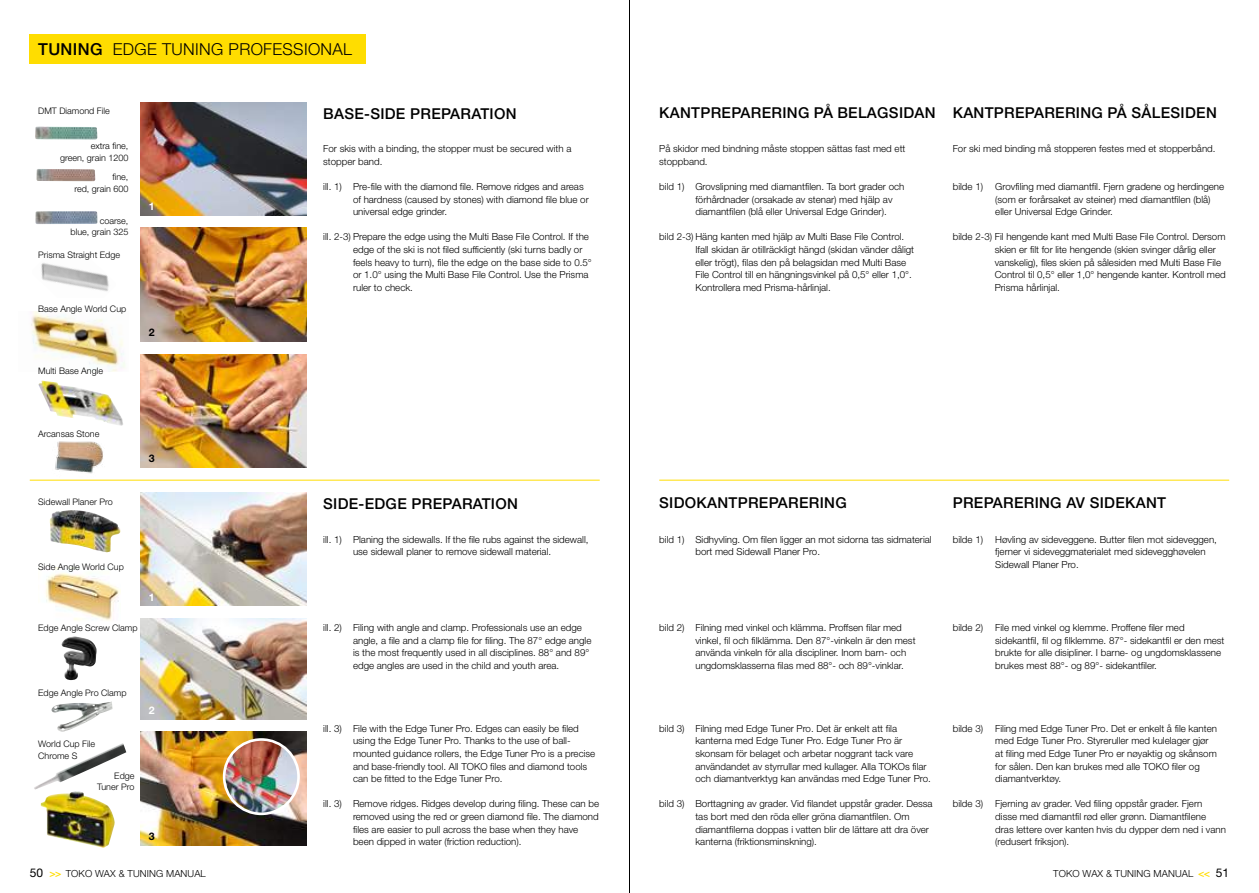
<style>
.page{position:relative;width:1259px;height:893px;background:#fff}
.page>*{position:absolute;margin:0;border:0;box-sizing:border-box;transform-origin:0 0}
.t1{font:300 16.5px "Helvetica Neue LT Std";letter-spacing:.02em;color:#000}
.t2{font:500 15px "Helvetica Neue LT Std";letter-spacing:.02em;color:#000}
.t3{font:700 10.5px "Helvetica Neue LT Std";color:#fff}
.t4{font:700 10.5px "Helvetica Neue LT Std";color:#000}
.t5{font:300 9.75px/12.6px "Helvetica Neue LT Std";color:#000}
.t6{font:300 9px/11.2px "Helvetica Neue LT Std";color:#000;text-align:right}
.s1{font-weight:500}
.s2{font-weight:400;font-size:12px}
.s3{font-weight:500;font-size:10.5px;color:#fd0}
</style>
<div class="page">
<img style="left:45px;top:568px;width:75px;height:53px">
<img style="left:140px;top:228px;width:166px;height:113px">
<img style="left:140px;top:354px;width:166px;height:113px">
<img style="left:36px;top:169px;width:59px;height:12px">
<img style="left:35px;top:127px;width:62px;height:13px">
<img style="left:35px;top:211px;width:62px;height:13px">
<img style="left:140px;top:102px;width:166px;height:113px">
<img style="left:140px;top:492px;width:166px;height:114px">
<img style="left:140px;top:732px;width:166px;height:113px">
<img style="left:140px;top:618px;width:166px;height:101px">
<img style="left:51px;top:701px;width:62px;height:30px">
<img style="left:224px;top:739px;width:74px;height:75px;border-radius:37px">
<div style="left:223px;top:738px;width:77px;height:77px;border:3px solid #fff;border-radius:50%"></div>
<img style="left:50px;top:510px;width:70px;height:42px">
<img style="left:34px;top:743px;width:92px;height:47px">
<img style="left:38px;top:381px;width:85px;height:45px">
<img style="left:43px;top:441px;width:68px;height:39px">
<hr style="left:30px;top:480px;width:570px;height:1px;background:#fd0">
<hr style="left:659px;top:480px;width:570px;height:1px;background:#fd0">
<img style="left:41px;top:791px;width:74px;height:57px">
<img style="left:62px;top:636px;width:35px;height:44px">
<img style="left:41px;top:263px;width:68px;height:29px">
<img style="left:31px;top:311px;width:94px;height:60px">
<div style="left:30px;top:34px;width:336px;height:30px;background:#fd0"></div>
<hr style="left:629px;top:0;width:1px;height:893px;background:#000">
<h1 class="t1" style="left:38px;top:39px;width:315px"><span class="s1">TUNING</span> Edge Tuning Professional</h1>
<p class="t6" style="left:38px;top:105px;width:73px">DMT Diamond File</p>
<p class="t6" style="left:60px;top:140px;width:70px">extra fine,<br>green, grain 1200</p>
<p class="t6" style="left:74px;top:171px;width:56px">fine,<br>red, grain 600</p>
<p class="t6" style="left:71px;top:215px;width:59px">coarse,<br>blue, grain 325</p>
<p class="t6" style="left:38px;top:249px;width:83px">Prisma Straight Edge</p>
<p class="t6" style="left:38px;top:303px;width:90px">Base Angle World Cup</p>
<p class="t6" style="left:38px;top:365px;width:66px">Multi Base Angle</p>
<p class="t3" style="left:149px;top:200px;width:7px">1</p>
<p class="t4" style="left:149px;top:326px;width:7px">2</p>
<p class="t6" style="left:38px;top:427px;width:63px">Arcansas Stone</p>
<p class="t6" style="left:38px;top:496px;width:76px">Sidewall Planer Pro</p>
<p class="t4" style="left:149px;top:452px;width:7px">3</p>
<p class="t6" style="left:38px;top:561px;width:87px">Side Angle World Cup</p>
<p class="t6" style="left:38px;top:622px;width:101px">Edge Angle Screw Clamp</p>
<p class="t3" style="left:149px;top:590px;width:7px">1</p>
<p class="t6" style="left:38px;top:686px;width:90px">Edge Angle Pro Clamp</p>
<p class="t6" style="left:38px;top:738px;width:58px;text-align:left">World Cup File<br>Chrome S</p>
<p class="t6" style="left:97px;top:770px;width:39px">Edge<br>Tuner Pro</p>
<p class="t3" style="left:149px;top:704px;width:7px">2</p>
<p class="t4" style="left:149px;top:830px;width:7px">3</p>
<h2 class="t2" style="left:659px;top:104px;width:278px">KANTPREPARERING PÅ BELAGSIDAN</h2>
<p class="t5" style="left:659px;top:142px;width:248px">På skidor med bindning måste stoppen sättas fast med ett stoppband.</p>
<p class="t5" style="left:659px;top:180px;width:33px">bild 1) G</p>
<h2 class="t2" style="left:952px;top:104px;width:265px">KANTPREPARERING PÅ SÅLESIDEN</h2>
<p class="t5" style="left:952px;top:142px;width:264px">For ski med binding må stopperen festes med et stopperbånd.</p>
<p class="t5" style="left:952px;top:180px;width:38px">bilde 1) G</p>
<h2 class="t2" style="left:323px;top:105px;width:195px">BASE-SIDE PREPARATION</h2>
<p class="t5" style="left:323px;top:142px;width:250px">For skis with a binding, the stopper must be secured with a stopper band.</p>
<p class="t5" style="left:353px;top:180px;width:237px;text-indent:-30px">ill. 1) Pre-file with the diamond file. Remove ridges and areas of hardness (caused by stones) with diamond file blue or universal edge grinder.</p>
<p class="t5" style="left:353px;top:230px;width:240px;text-indent:-30px">ill. 2-3) Prepare the edge using the Multi Base File Control. If the edge of the ski is not filed sufficiently (ski turns badly or feels heavy to turn), file the edge on the base side to 0.5° or 1.0° using the Multi Base File Control. Use the Prisma ruler to check.</p>
<p class="t5" style="left:695px;top:230px;width:220px;text-indent:-36px">bild 2-3) Häng kanten med hjälp av Multi Base File Control.<br>Ifall skidan är otillräckligt hängd (skidan vänder dåligt eller trögt), filas den på belagsidan med Multi Base File Control till en hängningsvinkel på 0,5° eller 1,0°.<br>Kontrollera med Prisma-hårlinjal.</p>
<p class="t5" style="left:994px;top:230px;width:232px;text-indent:-42px">bilde 2-3) Fil hengende kant med Multi Base File Control. Dersom skien er filt for lite hengende (skien svinger dårlig eller vanskelig), files skien på sålesiden med Multi Base File Control til 0,5° eller 1,0° hengende kanter. Kontroll med Prisma hårlinjal.</p>
<p class="t5" style="left:995px;top:180px;width:230px;text-indent:7px">rovfiling med diamantfil. Fjern gradene og herdingene (som er forårsaket av steiner) med diamantfilen (blå) eller Universal Edge Grinder.</p>
<p class="t5" style="left:695px;top:180px;width:210px;text-indent:7px">rovslipning med diamantfilen. Ta bort grader och förhårdnader (orsakade av stenar) med hjälp av diamantfilen (blå eller Universal Edge Grinder).</p>
<h2 class="t2" style="left:323px;top:494px;width:196px">SIDE-EDGE PREPARATION</h2>
<p class="t5" style="left:353px;top:533px;width:237px;text-indent:-30px">ill. 1) Planing the sidewalls. If the file rubs against the sidewall, use sidewall planer to remove sidewall material.</p>
<p class="t5" style="left:353px;top:621px;width:240px;text-indent:-30px">ill. 2) Filing with angle and clamp. Professionals use an edge angle, a file and a clamp file for filing. The 87° edge angle is the most frequently used in all disciplines. 88° and 89° edge angles are used in the child and youth area.</p>
<p class="t5" style="left:353px;top:722px;width:244px;text-indent:-30px">ill. 3) File with the Edge Tuner Pro. Edges can easily be filed using the Edge Tuner Pro. Thanks to the use of ball&shy;mounted guidance rollers, the Edge Tuner Pro is a precise and base-friendly tool. All TOKO</p>
<p class="t5" style="left:353px;top:760px;width:236px;text-indent:137px">files and diamond tools can be fitted to the Edge Tuner Pro.</p>
<p class="t5" style="left:353px;top:797px;width:247px;text-indent:-30px">ill. 3) Remove ridges. Ridges develop during filing. These can be removed using the red or green diamond file. The diamond files are easier to pull across the base when they have been dipped in water (friction reduction).</p>
<h2 class="t2" style="left:659px;top:494px;width:189px">SIDOKANTPREPARERING</h2>
<p class="t5" style="left:695px;top:533px;width:238px;text-indent:-36px">bild 1) Sidhyvling. Om filen ligger an mot sidorna tas sidmaterial bort med Sidewall Planer Pro.</p>
<h2 class="t2" style="left:952px;top:494px;width:211px">PREPARERING AV SIDEKANT</h2>
<p class="t5" style="left:952px;top:533px;width:38px">bilde 1) H</p>
<p class="t5" style="left:995px;top:533px;width:223px;text-indent:7px">øvling av sideveggene. Butter filen mot sideveggen, fjerner vi sideveggmaterialet med sidevegghøvelen<br>Sidewall Planer Pro.</p>
<p class="t5" style="left:695px;top:621px;width:222px;text-indent:-36px">bild 2) Filning med vinkel och klämma. Proffsen filar med vinkel, fil och filklämma. Den 87°-vinkeln är den mest använda vinkeln för alla discipliner. Inom barn- och ungdomsklasserna filas med 88°- och 89°-vinklar.</p>
<p class="t5" style="left:995px;top:621px;width:231px;text-indent:-43px">bilde 2) File med vinkel og klemme. Proffene filer med sidekantfil, fil og filklemme. 87°- sidekantfil er den mest brukte for alle disipliner. I barne- og ungdomsklassene brukes mest 88°- og 89°- sidekantfiler.</p>
<p class="t5" style="left:695px;top:722px;width:219px;text-indent:-36px">bild 3) Filning med Edge Tuner Pro. Det är enkelt att fila kanterna med Edge Tuner Pro. Edge Tuner Pro är skonsam för belaget och arbetar noggrant tack vare användandet av styrrullar med kullager. Alla TOKO</p>
<p class="t5" style="left:695px;top:760px;width:237px;text-indent:210px">s filar och diamantverktyg kan användas med Edge Tuner Pro.</p>
<p class="t5" style="left:695px;top:797px;width:239px;text-indent:-36px">bild 3) Borttagning av grader. Vid filandet uppstår grader. Dessa tas bort med den röda eller gröna diamantfilen. Om diamantfilerna doppas i vatten blir de lättare att dra över kanterna (friktionsminskning).</p>
<p class="t5" style="left:995px;top:722px;width:223px;text-indent:-43px">bilde 3) Filing med Edge Tuner Pro. Det er enkelt å file kanten med Edge Tuner Pro. Styreruller med kulelager gjør at filing med Edge Tuner Pro er nøyaktig og skånsom for sålen. Den kan brukes med alle TOKO</p>
<p class="t5" style="left:1172px;top:760px;width:29px">filer og</p>
<p class="t5" style="left:995px;top:772px;width:67px">diamantverktøy.</p>
<p class="t5" style="left:995px;top:797px;width:232px;text-indent:-43px">bilde 3) Fjerning av grader. Ved filing oppstår grader. Fjern disse med diamantfil rød eller grønn. Diamantfilene dras lettere over kanten hvis du dypper dem ned i vann (redusert friksjon).</p>
<p class="t5" style="left:30px;top:867px;width:50px"><span class="s2">50</span> <span class="s3">&gt;&gt;</span> TOKO</p>
<p class="t5" style="left:95px;top:867px;width:52px">WAX &amp; TUNING</p>
<p class="t5" style="left:166px;top:867px;width:35px">MAN UAL</p>
<p class="t5" style="left:1053px;top:867px;width:14px">TOKO</p>
<p class="t5" style="left:1082px;top:867px;width:52px">WAX &amp; TUNING</p>
<p class="t5" style="left:1153px;top:867px;width:77px">MAN UAL <span class="s3">&lt;&lt;</span> <span class="s2">51</span></p>
</div>
